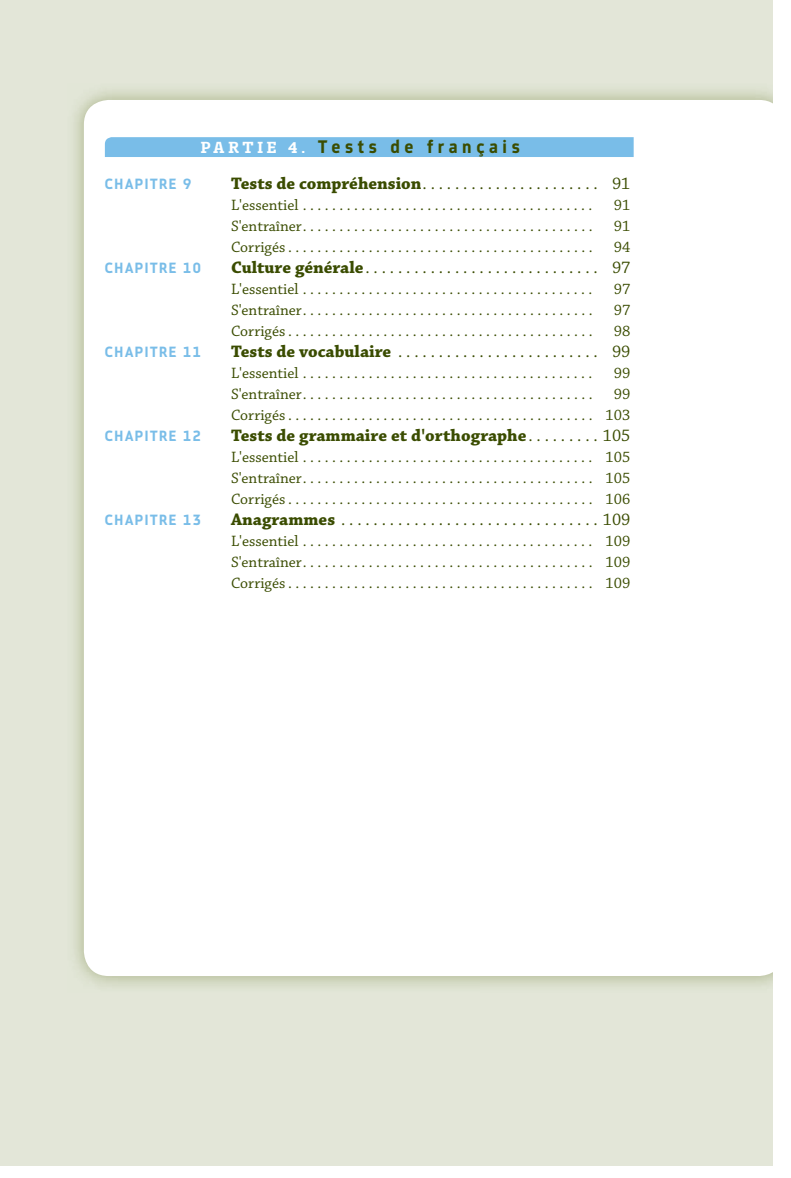
<style>
.page{position:relative;width:791px;height:1178px;background:#fff}
.page>*{position:absolute;margin:0;border:0;box-sizing:border-box;transform-origin:0 0}
.t1{font:700 19.2px "Metroflex Uni";letter-spacing:.24em;color:#3a4c00}
.t2{font:17.55px "Chaparral Pro";color:#3a4c00}
.t3{font:700 17.55px "Chaparral Pro";color:#3a4c00}
.t4{font:15.75px/21px "Chaparral Pro";color:#3a4c00;text-align:justify}
.t5{font:700 15.75px "Metroflex Uni";letter-spacing:.1em;color:#79bde8}
.s1{font-family:"Madawaska Hv";font-weight:400;font-size:15.75px;color:#fff}
.s2{font-weight:700}
.s3{font-weight:400}
</style>
<div class="page">
<div style="left:0;top:0;width:772px;height:1166px;background:#e3e6d8"></div>
<img style="left:772px;top:83px;width:1px;height:909px">
<div style="left:84px;top:100px;width:688px;height:876px;background:#fff"></div>
<div style="left:105px;top:137px;width:529px;height:20px;background:#79bde8"></div>
<p class="t1" style="left:201px;top:139px;width:321px"><span class="s1">PARTIE 4.</span> Tests de français</p>
<p class="t5" style="left:105px;top:177px;width:88px">CHAPITRE 9</p>
<p class="t2" style="left:231px;top:172px;width:401px"><span class="s2">Tests de compréhension</span> . . . . . . . . . . . . . . . . . . . . . . 91</p>
<p class="t4" style="left:231px;top:194px;width:363px">L'essentiel . . . . . . . . . . . . . . . . . . . . . . . . . . . . . . . . . . . . . . . .</p>
<p class="t4" style="left:614px;top:194px;width:18px">91</p>
<p class="t4" style="left:231px;top:215px;width:363px">S'entraîner . . . . . . . . . . . . . . . . . . . . . . . . . . . . . . . . . . . . . . . .</p>
<p class="t4" style="left:614px;top:215px;width:18px">91</p>
<p class="t4" style="left:231px;top:236px;width:363px">Corrigés . . . . . . . . . . . . . . . . . . . . . . . . . . . . . . . . . . . . . . . . . .</p>
<p class="t4" style="left:614px;top:236px;width:18px">94</p>
<p class="t5" style="left:105px;top:261px;width:98px">CHAPITRE 10</p>
<p class="t2" style="left:231px;top:256px;width:401px"><span class="s2">Culture générale</span> . . . . . . . . . . . . . . . . . . . . . . . . . . . . . 97</p>
<p class="t4" style="left:231px;top:278px;width:363px">L'essentiel . . . . . . . . . . . . . . . . . . . . . . . . . . . . . . . . . . . . . . . .</p>
<p class="t4" style="left:614px;top:278px;width:18px">97</p>
<p class="t4" style="left:231px;top:299px;width:363px">S'entraîner . . . . . . . . . . . . . . . . . . . . . . . . . . . . . . . . . . . . . . . .</p>
<p class="t4" style="left:614px;top:299px;width:18px">97</p>
<p class="t4" style="left:231px;top:320px;width:363px">Corrigés . . . . . . . . . . . . . . . . . . . . . . . . . . . . . . . . . . . . . . . . . .</p>
<p class="t4" style="left:614px;top:320px;width:18px">98</p>
<p class="t5" style="left:105px;top:345px;width:98px">CHAPITRE 11</p>
<p class="t2" style="left:231px;top:340px;width:401px"><span class="s2">Tests de vocabulaire</span> . . . . . . . . . . . . . . . . . . . . . . . . . 99</p>
<p class="t4" style="left:231px;top:362px;width:363px">L'essentiel . . . . . . . . . . . . . . . . . . . . . . . . . . . . . . . . . . . . . . . .</p>
<p class="t4" style="left:614px;top:362px;width:18px">99</p>
<p class="t4" style="left:231px;top:383px;width:363px">S'entraîner . . . . . . . . . . . . . . . . . . . . . . . . . . . . . . . . . . . . . . . .</p>
<p class="t4" style="left:231px;top:383px;width:401px;text-align:right">99<br>Corrigés . . . . . . . . . . . . . . . . . . . . . . . . . . . . . . . . . . . . . . . . . . 103</p>
<p class="t5" style="left:105px;top:430px;width:98px">CHAPITRE 12</p>
<p class="t3" style="left:231px;top:428px;width:401px">Tests de grammaire et d'orthographe <span class="s3">. . . . . . . . . 105</span></p>
<p class="t4" style="left:231px;top:446px;width:401px">L'essentiel . . . . . . . . . . . . . . . . . . . . . . . . . . . . . . . . . . . . . . . . 105<br>S'entraîner . . . . . . . . . . . . . . . . . . . . . . . . . . . . . . . . . . . . . . . . 105<br>Corrigés . . . . . . . . . . . . . . . . . . . . . . . . . . . . . . . . . . . . . . . . . . 106</p>
<p class="t5" style="left:105px;top:514px;width:98px">CHAPITRE 13</p>
<p class="t2" style="left:231px;top:508px;width:401px"><span class="s2">Anagrammes</span> . . . . . . . . . . . . . . . . . . . . . . . . . . . . . . . . 109</p>
<p class="t4" style="left:231px;top:530px;width:401px">L'essentiel . . . . . . . . . . . . . . . . . . . . . . . . . . . . . . . . . . . . . . . . 109<br>S'entraîner . . . . . . . . . . . . . . . . . . . . . . . . . . . . . . . . . . . . . . . . 109<br>Corrigés . . . . . . . . . . . . . . . . . . . . . . . . . . . . . . . . . . . . . . . . . . 109</p>
</div>
